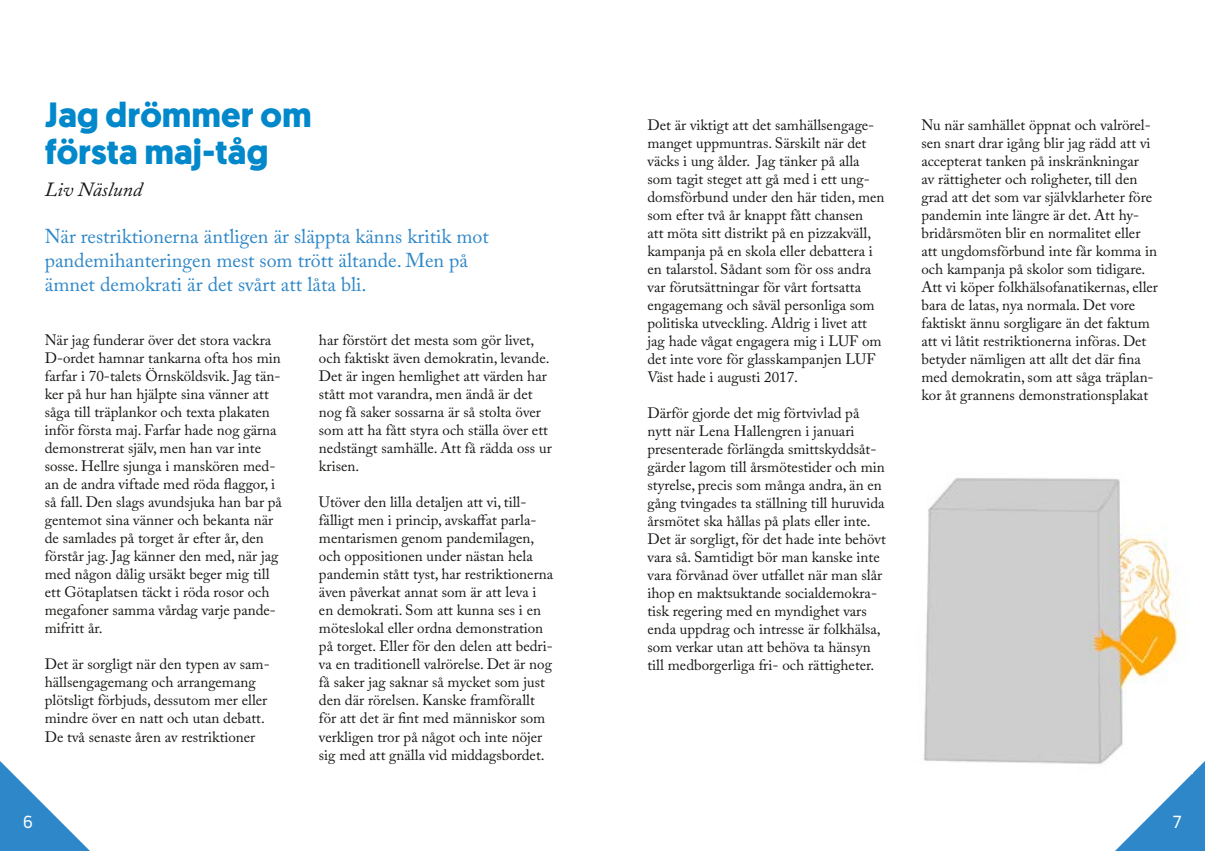
<style>
.page{position:relative;width:1205px;height:851px;background:#fff}
.page>*{position:absolute;margin:0;border:0;box-sizing:border-box;transform-origin:0 0}
.t1{font:700 35px/36.4px "Geomanist";color:#0088cb}
.t2{font:20px/24px "Adobe Caslon Pro";color:#2e87c8}
.t3{font:italic 20px "Adobe Caslon Pro";color:#161614}
.t4{font:17.5px "Noway";color:#fff}
.t5{font:15px/18px "Adobe Caslon Pro";color:#161614}
</style>
<div class="page">
<svg style="left:0;top:761px;width:89px;height:89px"></svg>
<svg style="left:1116px;top:761px;width:89px;height:89px"></svg>
<img style="left:923px;top:478px;width:270px;height:295px">
<h1 class="t1" style="left:45px;top:97px;width:269px">Jag drömmer om första maj-tåg</h1>
<h2 class="t3" style="left:45px;top:177px;width:99px">Liv Näslund</h2>
<h2 class="t2" style="left:45px;top:224px;width:446px">När restriktionerna äntligen är släppta känns kritik mot pandemihanteringen mest som trött ältande. Men på ämnet demokrati är det svårt att låta bli.</h2>
<p class="t5" style="left:45px;top:331px;width:239px">När jag funderar över det stora vackra D-ordet hamnar tankarna ofta hos min farfar i 70-talets Örnsköldsvik. Jag tän&shy;ker på hur han hjälpte sina vänner att såga till träplankor och texta plakaten inför första maj. Farfar hade nog gärna demonstrerat själv, men han var inte sosse. Hellre sjunga i manskören med&shy;an de andra viftade med röda flaggor, i så fall. Den slags avundsjuka han bar på gentemot sina vänner och bekanta när de samlades på torget år efter år, den förstår jag. Jag känner den med, när jag med någon dålig ursäkt beger mig till ett Götaplatsen täckt i röda rosor och megafoner samma vårdag varje pande&shy;mifritt år.</p>
<p class="t5" style="left:45px;top:655px;width:226px">Det är sorgligt när den typen av sam&shy;hällsengagemang och arrangemang plötsligt förbjuds, dessutom mer eller mindre över en natt och utan debatt.<br>De två senaste åren av restriktioner</p>
<p class="t5" style="left:319px;top:331px;width:234px">har förstört det mesta som gör livet, och faktiskt även demokratin, levande.<br>Det är ingen hemlighet att värden har stått mot varandra, men ändå är det nog få saker sossarna är så stolta över som att ha fått styra och ställa över ett nedstängt samhälle. Att få rädda oss ur krisen.</p>
<p class="t5" style="left:319px;top:493px;width:236px">Utöver den lilla detaljen att vi, till&shy;fälligt men i princip, avskaffat parla&shy;mentarismen genom pandemilagen, och oppositionen under nästan hela pandemin stått tyst, har restriktionerna även påverkat annat som är att leva i en demokrati. Som att kunna ses i en möteslokal eller ordna demonstration på torget. Eller för den delen att bedri&shy;va en traditionell valrörelse. Det är nog få saker jag saknar så mycket som just den där rörelsen. Kanske framförallt för att det är fint med människor som verkligen tror på något och inte nöjer sig med att gnälla vid middagsbordet.</p>
<p class="t5" style="left:647px;top:116px;width:238px">Det är viktigt att det samhällsengage&shy;manget uppmuntras. Särskilt när det väcks i ung ålder. Jag tänker på alla som tagit steget att gå med i ett ung&shy;domsförbund under den här tiden, men som efter två år knappt fått chansen<br>att möta sitt distrikt på en pizzakväll, kampanja på en skola eller debattera i en talarstol. Sådant som för oss andra var förutsättningar för vårt fortsatta engagemang och såväl personliga som politiska utveckling. Aldrig i livet att jag hade vågat engagera mig i LUF om det inte vore för glasskampanjen LUF Väst hade i augusti 2017.</p>
<p class="t5" style="left:647px;top:404px;width:240px">Därför gjorde det mig förtvivlad på nytt när Lena Hallengren i januari presenterade förlängda smittskyddsåt&shy;gärder lagom till årsmötestider och min styrelse, precis som många andra, än en gång tvingades ta ställning till huruvida årsmötet ska hållas på plats eller inte.<br>Det är sorgligt, för det hade inte behövt vara så. Samtidigt bör man kanske inte vara förvånad över utfallet när man slår ihop en maktsuktande socialdemokra&shy;tisk regering med en myndighet vars enda uppdrag och intresse är folkhälsa, som verkar utan att behöva ta hänsyn till medborgerliga fri- och rättigheter.</p>
<p class="t5" style="left:921px;top:116px;width:238px">Nu när samhället öppnat och valrörel&shy;sen snart drar igång blir jag rädd att vi accepterat tanken på inskränkningar<br>av rättigheter och roligheter, till den grad att det som var självklarheter före pandemin inte längre är det. Att hy&shy;bridårsmöten blir en normalitet eller att ungdomsförbund inte får komma in och kampanja på skolor som tidigare.<br>Att vi köper folkhälsofanatikernas, eller bara de latas, nya normala. Det vore faktiskt ännu sorgligare än det faktum att vi låtit restriktionerna införas. Det betyder nämligen att allt det där fina med demokratin, som att såga träplan&shy;kor åt grannens demonstrationsplakat</p>
<p class="t4" style="left:23px;top:809px;width:11px">6</p>
<p class="t4" style="left:1172px;top:809px;width:11px">7</p>
</div>
